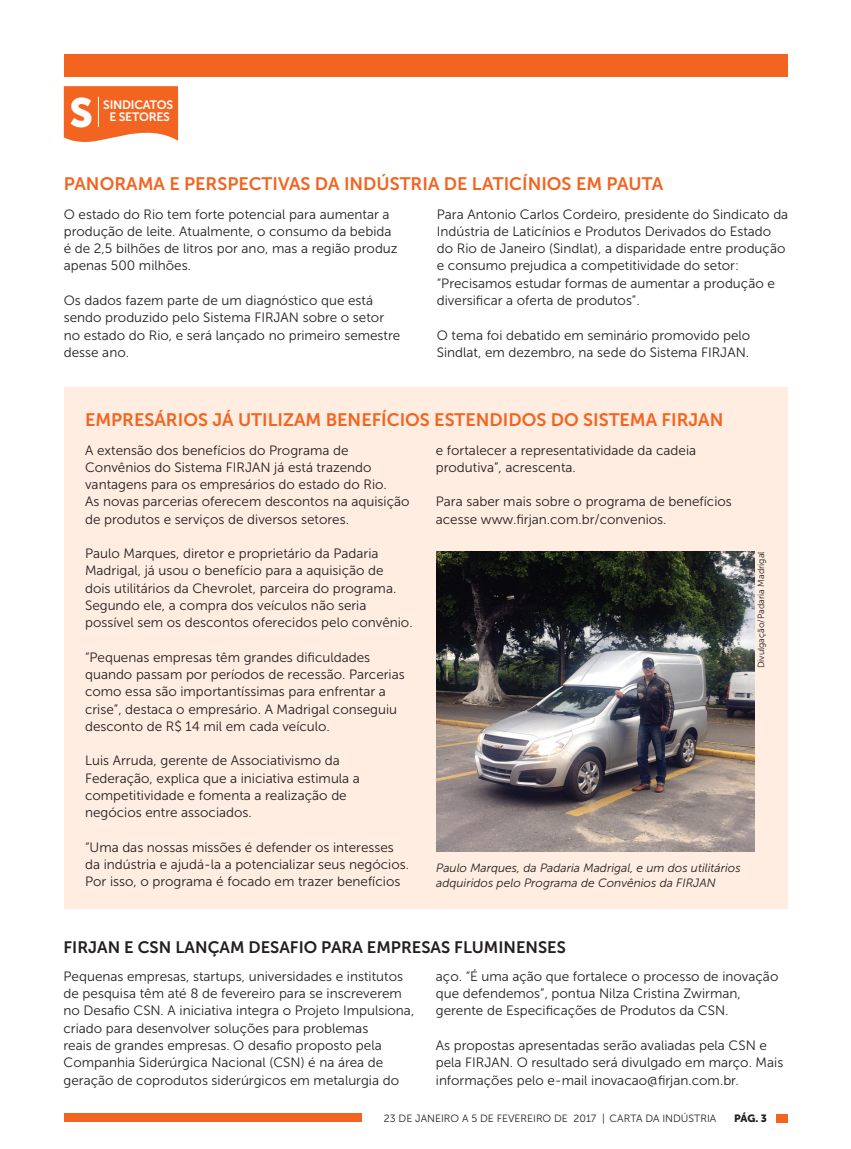
<style>
.page{position:relative;width:851px;height:1149px;background:#fff}
.page>*{position:absolute;margin:0;border:0;box-sizing:border-box;transform-origin:0 0}
.titulo_16{font:40.65px "Museo Sans 900";color:#fff}
.texto{font:18px "Museo Sans 700";color:#f36421}
.texto-2{font:16.5px "Museo Sans 700";color:#231f20}
.texto-3{font:13.5px/17.2px "Museo Sans 300";color:#231f20}
.t1{font:12.15px "Museo Sans 700";letter-spacing:-.02em;color:#fff}
.Legenda{font:italic 12px/15px "Museo Sans 300";color:#231f20}
.t2{font:10.5px "Museo Sans 300";color:#231f20}
.t3{font:10.5px "Museo Sans 900";color:#231f20}
.Crédito{font:9px "Museo Sans 300";color:#231f20}
</style>
<div class="page">
<div style="left:64px;top:1113px;width:297px;height:8px;background:#f36421"></div>
<div style="left:775px;top:1113px;width:12px;height:8px;background:#f36421"></div>
<div style="left:64px;top:54px;width:723px;height:22px;background:#f36421"></div>
<svg style="left:64px;top:86px;width:114px;height:56px;background:#f47134"></svg>
<hr style="left:98px;top:97px;width:1px;height:30px;background:#fff">
<div style="left:64px;top:387px;width:723px;height:521px;background:#feede0"></div>
<img style="left:436px;top:551px;width:318px;height:299px">
<p class="titulo_16" style="left:69px;top:90px;width:25px">S</p>
<p class="t1" style="left:103px;top:98px;width:71px">SINDICATOS</p>
<p class="t1" style="left:109px;top:110px;width:62px">E SETORES</p>
<p class="texto" style="left:64px;top:174px;width:601px">PANORAMA E PERSPECTIVAS DA INDÚSTRIA DE LATICÍNIOS EM PAUTA</p>
<p class="texto-3" style="left:64px;top:205px;width:335px">O estado do Rio tem forte potencial para aumentar a produção de leite. Atualmente, o consumo da bebida é de 2,5 bilhões de litros por ano, mas a região produz apenas 500 milhões.</p>
<p class="texto-3" style="left:64px;top:292px;width:338px">Os dados fazem parte de um diagnóstico que está sendo produzido pelo Sistema FIRJAN sobre o setor no estado do Rio, e será lançado no primeiro semestre desse ano.</p>
<p class="texto-3" style="left:437px;top:205px;width:353px">Para Antonio Carlos Cordeiro, presidente do Sindicato da Indústria de Laticínios e Produtos Derivados do Estado do Rio de Janeiro (Sindlat), a disparidade entre produção e consumo prejudica a competitividade do setor: “Precisamos estudar formas de aumentar a produção e diversificar a oferta de produtos”.</p>
<p class="texto-3" style="left:437px;top:326px;width:315px">O tema foi debatido em seminário promovido pelo<br>Sindlat, em dezembro, na sede do Sistema FIRJAN.</p>
<p class="texto" style="left:85px;top:410px;width:639px">EMPRESÁRIOS JÁ UTILIZAM BENEFÍCIOS ESTENDIDOS DO SISTEMA FIRJAN</p>
<p class="texto-3" style="left:85px;top:441px;width:326px">A extensão dos benefícios do Programa de Convênios do Sistema FIRJAN já está trazendo vantagens para os empresários do estado do Rio.<br>As novas parcerias oferecem descontos na aquisição de produtos e serviços de diversos setores.</p>
<p class="texto-3" style="left:85px;top:545px;width:329px">Paulo Marques, diretor e proprietário da Padaria Madrigal, já usou o benefício para a aquisição de<br>dois utilitários da Chevrolet, parceira do programa.<br>Segundo ele, a compra dos veículos não seria possível sem os descontos oferecidos pelo convênio.</p>
<p class="texto-3" style="left:85px;top:648px;width:321px">“Pequenas empresas têm grandes dificuldades quando passam por períodos de recessão. Parcerias como essa são importantíssimas para enfrentar a crise”, destaca o empresário. A Madrigal conseguiu desconto de R$ 14 mil em cada veículo.</p>
<p class="texto-3" style="left:85px;top:752px;width:276px">Luis Arruda, gerente de Associativismo da Federação, explica que a iniciativa estimula a competitividade e fomenta a realização de negócios entre associados.</p>
<p class="texto-3" style="left:85px;top:838px;width:325px">“Uma das nossas missões é defender os interesses da indústria e ajudá-la a potencializar seus negócios.<br>Por isso, o programa é focado em trazer benefícios</p>
<p class="texto-3" style="left:436px;top:441px;width:262px">e fortalecer a representatividade da cadeia produtiva”, acrescenta.</p>
<p class="texto-3" style="left:436px;top:493px;width:297px">Para saber mais sobre o programa de benefícios acesse www.firjan.com.br/convenios.</p>
<p class="Legenda" style="left:436px;top:859px;width:306px">Paulo Marques, da Padaria Madrigal, e um dos utilitários adquiridos pelo Programa de Convênios da FIRJAN</p>
<p class="Crédito" style="left:756px;top:668px;width:118px;rotate:-90deg">Divulgação/Padaria Madrigal</p>
<p class="texto-2" style="left:64px;top:938px;width:503px">FIRJAN E CSN LANÇAM DESAFIO PARA EMPRESAS FLUMINENSES</p>
<p class="texto-3" style="left:64px;top:967px;width:352px">Pequenas empresas, startups, universidades e institutos de pesquisa têm até 8 de fevereiro para se inscreverem no Desafio CSN. A iniciativa integra o Projeto Impulsiona, criado para desenvolver soluções para problemas<br>reais de grandes empresas. O desafio proposto pela Companhia Siderúrgica Nacional (CSN) é na área de geração de coprodutos siderúrgicos em metalurgia do</p>
<p class="texto-3" style="left:436px;top:967px;width:344px">aço. “É uma ação que fortalece o processo de inovação que defendemos”, pontua Nilza Cristina Zwirman, gerente de Especificações de Produtos da CSN.</p>
<p class="texto-3" style="left:436px;top:1036px;width:349px">As propostas apresentadas serão avaliadas pela CSN e pela FIRJAN. O resultado será divulgado em março. Mais informações pelo e-mail inovacao@firjan.com.br.</p>
<p class="t2" style="left:384px;top:1112px;width:334px">23 DE JANEIRO A 5 DE FEVEREIRO DE 2017 | CARTA DA INDÚSTRIA</p>
<p class="t3" style="left:734px;top:1111px;width:34px">PÁG. 3</p>
</div>
